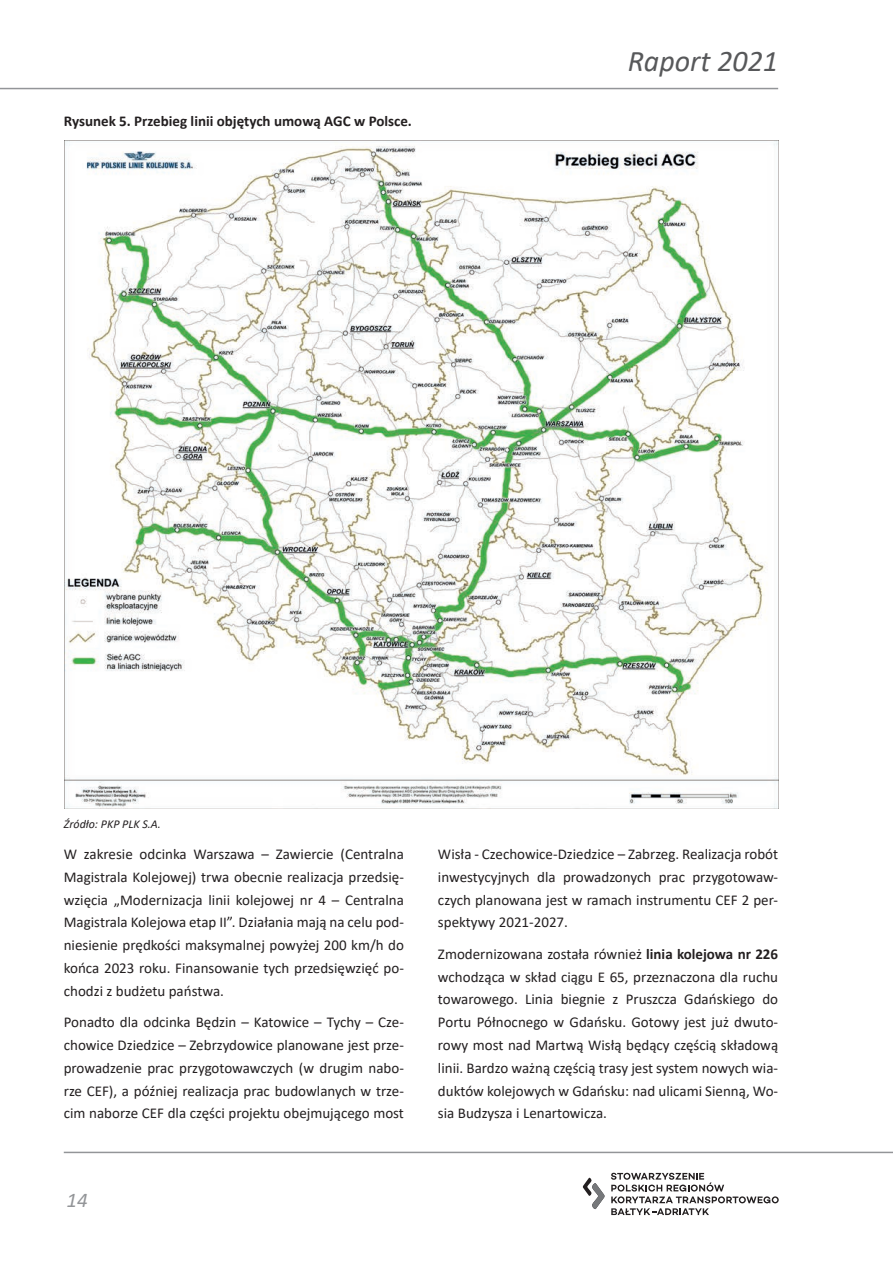
<style>
.page{position:relative;width:893px;height:1263px;background:#fff}
.page>*{position:absolute;margin:0;border:0;box-sizing:border-box;transform-origin:0 0}
.t1{font:italic 30px "Calibri";color:#57585a}
.t2{font:italic 21px "Calibri";color:#939598}
.TXT_prosty{font:15px/22.8px "Calibri";color:#231f20;text-align:justify}
.Legenda_Tytuł_tabeli{font:700 15px "Calibri";color:#231f20}
.źródło{font:italic 12px "Calibri";color:#231f20}
.s1{font-weight:700}
</style>
<div class="page">
<hr style="left:64px;top:1152px;width:829px;height:1px;background:#939598">
<hr style="left:0;top:88px;width:778px;height:1px;background:#939598">
<svg style="left:611px;top:1173px;width:168px;height:42px"></svg>
<svg style="left:583px;top:1177px;width:22px;height:32px"></svg>
<img style="left:64px;top:141px;width:714px;height:667px">
<p class="Legenda_Tytuł_tabeli" style="left:64px;top:110px;width:350px">Rysunek 5. Przebieg linii objętych umową AGC w Polsce.</p>
<h1 class="t1" style="left:628px;top:40px;width:152px">Raport 2021</h1>
<p class="źródło" style="left:64px;top:816px;width:99px">Źródło: PKP PLK S.A.</p>
<p class="TXT_prosty" style="left:64px;top:842px;width:342px">W zakresie odcinka Warszawa – Zawiercie (Centralna Magistrala Kolejowej) trwa obecnie realizacja przedsię&shy;wzięcia „Modernizacja linii kolejowej nr 4 – Centralna Magistrala Kolejowa etap II”. Działania mają na celu pod&shy;niesienie prędkości maksymalnej powyżej 200 km/h do końca 2023 roku. Finansowanie tych przedsięwzięć po&shy;chodzi z budżetu państwa.</p>
<p class="TXT_prosty" style="left:64px;top:1010px;width:342px">Ponadto dla odcinka Będzin – Katowice – Tychy – Cze&shy;chowice Dziedzice – Zebrzydowice planowane jest prze&shy;prowadzenie prac przygotowawczych (w drugim nabo&shy;rze CEF), a później realizacja prac budowlanych w trze&shy;cim naborze CEF dla części projektu obejmującego most</p>
<h2 class="t2" style="left:67px;top:1185px;width:23px">14</h2>
<p class="TXT_prosty" style="left:438px;top:842px;width:342px">Wisła - Czechowice-Dziedzice – Zabrzeg. Realizacja robót inwestycyjnych dla prowadzonych prac przygotowaw&shy;czych planowana jest w ramach instrumentu CEF 2 per&shy;spektywy 2021-2027.</p>
<p class="TXT_prosty" style="left:438px;top:942px;width:342px">Zmodernizowana została również <span class="s1">linia kolejowa nr 226 </span>wchodząca w skład ciągu E 65, przeznaczona dla ruchu towarowego. Linia biegnie z Pruszcza Gdańskiego do Portu Północnego w Gdańsku. Gotowy jest już dwuto&shy;rowy most nad Martwą Wisłą będący częścią składową linii. Bardzo ważną częścią trasy jest system nowych wia&shy;duktów kolejowych w Gdańsku: nad ulicami Sienną, Wo&shy;sia Budzysza i Lenartowicza.</p>
</div>
